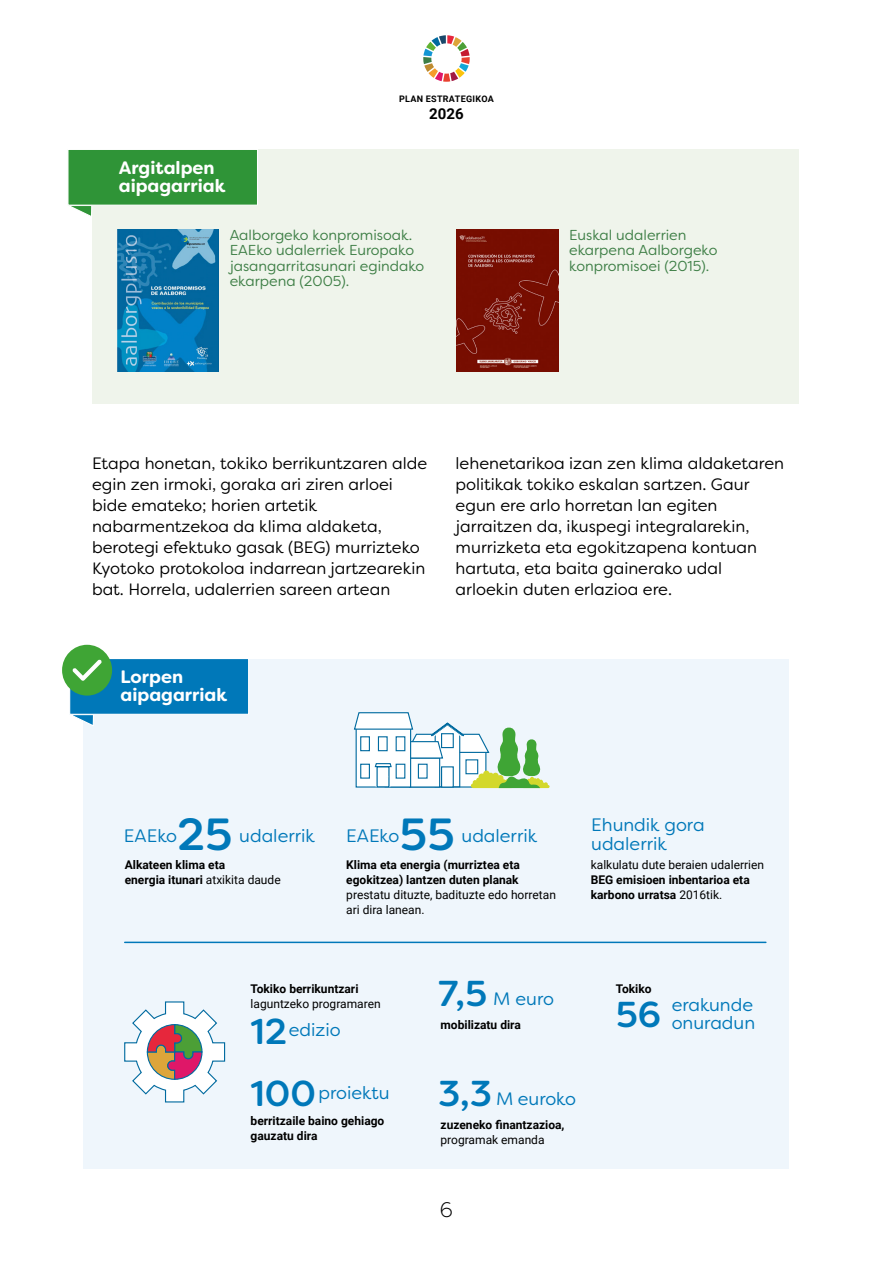
<style>
.page{position:relative;width:893px;height:1263px;background:#fff}
.page>*{position:absolute;margin:0;border:0;box-sizing:border-box;transform-origin:0 0}
.t1{font:500 45px "Filson Soft";color:#0078b9}
.t2{font:500 36px "Filson Soft";color:#0078b9}
.t3{font:300 21px "Filson Soft";color:#000}
.t4{font:18px/19.5px "Filson Soft";color:#0078b9}
.t5{font:700 18px/18px "Filson Soft";color:#fff}
.t6{font:16.5px/21px "Filson Soft";color:#000}
.t7{font:700 15px "Roboto";color:#000}
.t8{font:14.4px/15.6px "Filson Soft";color:#3d7e45}
.t9{font:700 12px/15px "Roboto";color:#000}
.t10{font:12px/15px "Roboto";color:#000}
.t11{font:700 9px "Roboto";letter-spacing:.035em;color:#000}
.s1{font-weight:400}
.s2{font-weight:500;font-size:36px}
</style>
<div class="page">
<svg style="left:423px;top:35px;width:47px;height:47px"></svg>
<div style="left:92px;top:149px;width:707px;height:255px;background:#eff4eb"></div>
<img style="left:457px;top:229px;width:101px;height:143px">
<img style="left:117px;top:229px;width:102px;height:143px">
<div style="left:83px;top:659px;width:706px;height:510px;background:#eff6fc"></div>
<svg style="left:73px;top:715px;width:21px;height:11px"></svg>
<div style="left:69px;top:658px;width:180px;height:57px;background:#0078b9;border:1px solid #fff"></div>
<div style="left:62px;top:645px;width:50px;height:51px;background:#3fa535;border-radius:50%"></div>
<svg style="left:72px;top:659px;width:30px;height:22px"></svg>
<hr style="left:125px;top:942px;width:641px;height:1px;background:#0078b9">
<svg style="left:353px;top:712px;width:197px;height:76px"></svg>
<svg style="left:71px;top:206px;width:21px;height:10px"></svg>
<div style="left:67px;top:149px;width:191px;height:57px;background:#2f9437;border:1px solid #fff"></div>
<svg style="left:124px;top:1001px;width:102px;height:102px"></svg>
<p class="t5" style="left:119px;top:159px;width:108px">Argitalpen aipagarriak</p>
<p class="t11" style="left:399px;top:93px;width:96px">PLAN ESTRATEGIKOA</p>
<p class="t7" style="left:429px;top:103px;width:36px">2026</p>
<p class="t8" style="left:230px;top:227px;width:196px">Aalborgeko konpromisoak.<br>EAEko udalerriek Europako jasangarritasunari egindako ekarpena (2005).</p>
<p class="t8" style="left:569px;top:227px;width:150px">Euskal udalerrien ekarpena Aalborgeko konpromisoei (2015).</p>
<p class="t6" style="left:92px;top:452px;width:337px">Etapa honetan, tokiko berrikuntzaren alde egin zen irmoki, goraka ari ziren arloei bide emateko; horien artetik nabarmentzekoa da klima aldaketa, berotegi efektuko gasak (BEG) murrizteko Kyotoko protokoloa indarrean jartzearekin bat. Horrela, udalerrien sareen artean</p>
<p class="t6" style="left:456px;top:452px;width:330px">lehenetarikoa izan zen klima aldaketaren politikak tokiko eskalan sartzen. Gaur egun ere arlo horretan lan egiten jarraitzen da, ikuspegi integralarekin, murrizketa eta egokitzapena kontuan hartuta, eta baita gainerako udal arloekin duten erlazioa ere.</p>
<p class="t5" style="left:121px;top:668px;width:108px">Lorpen aipagarriak</p>
<p class="t4" style="left:124px;top:826px;width:55px">EAEko</p>
<h1 class="t1" style="left:177px;top:805px;width:57px">25</h1>
<p class="t4" style="left:239px;top:826px;width:77px">udalerrik</p>
<p class="t4" style="left:346px;top:826px;width:55px">EAEko</p>
<h1 class="t1" style="left:399px;top:805px;width:57px">55</h1>
<p class="t4" style="left:461px;top:826px;width:77px">udalerrik</p>
<p class="t9" style="left:346px;top:857px;width:175px">Klima eta energia (murriztea eta egokitzea) lantzen duten planak</p>
<p class="t10" style="left:346px;top:887px;width:211px">prestatu dituzte, badituzte edo horretan ari dira lanean.</p>
<p class="t9" style="left:125px;top:857px;width:157px">Alkateen klima eta<br>energia itunari <span class="s1">atxikita daude</span></p>
<p class="t4" style="left:591px;top:814px;width:115px">Ehundik gora udalerrik</p>
<p class="t10" style="left:591px;top:857px;width:175px">kalkulatu dute beraien udalerrien</p>
<p class="t9" style="left:591px;top:872px;width:161px">BEG emisioen inbentarioa eta karbono urratsa <span class="s1">2016tik.</span></p>
<p class="t9" style="left:251px;top:981px;width:109px">Tokiko berrikuntzari</p>
<p class="t10" style="left:251px;top:996px;width:132px">laguntzeko programaren</p>
<p class="t4" style="left:251px;top:1020px;width:92px"><span class="s2">12</span>edizio</p>
<p class="t4" style="left:438px;top:989px;width:117px"><span class="s2">7,5</span> M euro</p>
<p class="t9" style="left:441px;top:1017px;width:82px">mobilizatu dira</p>
<p class="t9" style="left:616px;top:981px;width:37px">Tokiko</p>
<h2 class="t2" style="left:616px;top:991px;width:47px">56</h2>
<p class="t4" style="left:672px;top:996px;width:85px;line-height:18px">erakunde onuradun</p>
<p class="t4" style="left:251px;top:1082px;width:140px"><span class="s2">100</span>proiektu</p>
<p class="t4" style="left:438px;top:1088px;width:139px"><span class="s2">3,3</span> M euroko</p>
<p class="t9" style="left:251px;top:1113px;width:135px">berritzaile baino gehiago gauzatu dira</p>
<p class="t9" style="left:441px;top:1116px;width:126px">zuzeneko finantzazioa,</p>
<p class="t10" style="left:441px;top:1131px;width:106px">programak emanda</p>
<p class="t3" style="left:440px;top:1196px;width:14px">6</p>
</div>
